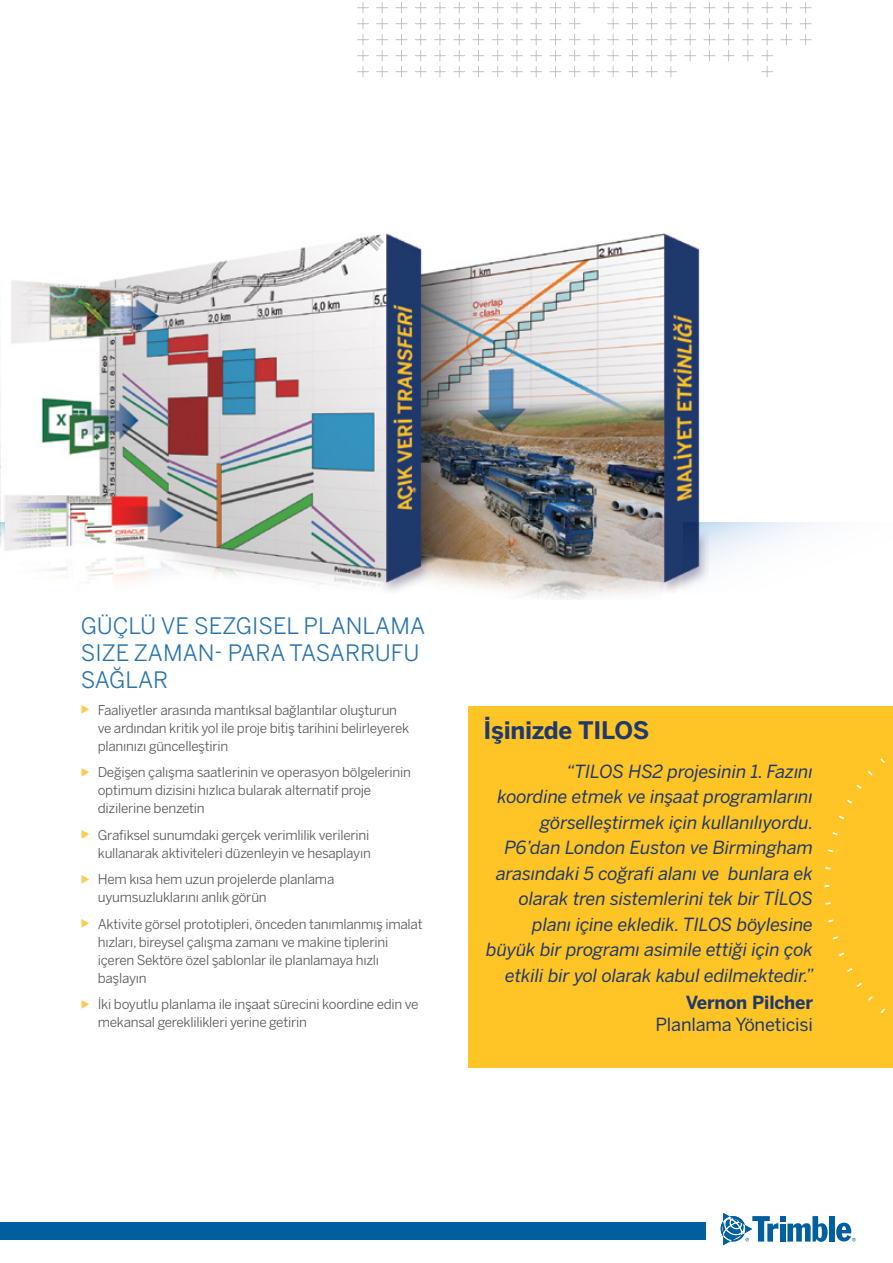
<style>
.page{position:relative;width:893px;height:1263px;background:#fff}
.page>*{position:absolute;margin:0;border:0;box-sizing:border-box;transform-origin:0 0}
.t1{font:700 24px "Benton Sans";letter-spacing:-.01em;color:#1f396c}
.t2{font:22.5px/27px "Benton Sans";color:#2873ac}
.t3{font:italic 18px/25.5px "Benton Sans";letter-spacing:-.01em;color:#1f396c;text-align:right}
.t4{font:18px "Benton Sans";letter-spacing:-.01em;color:#1f396c}
.t5{font:700 18px "Benton Sans";letter-spacing:-.01em;color:#1f396c}
.t6{font:13.5px/18px "Benton Sans";letter-spacing:-.02em;color:#58595b}
</style>
<div class="page">
<svg style="left:357px;top:2px;width:454px;height:75px"></svg>
<div style="left:0;top:1222px;width:706px;height:17px;background:#005f9e"></div>
<div style="left:829px;top:1216px;width:6px;height:25px;background:#005f9e"></div>
<svg style="left:721px;top:1213px;width:107px;height:32px"></svg>
<svg style="left:836px;top:1223px;width:20px;height:18px"></svg>
<svg style="left:708px;top:523px;width:107px;height:51px"></svg>
<img style="left:0;top:233px;width:708px;height:366px">
<div style="left:469px;top:706px;width:424px;height:361px;background:#ffc425"></div>
<svg style="left:880px;top:1008px;width:5px;height:5px"></svg>
<svg style="left:868px;top:996px;width:5px;height:5px"></svg>
<svg style="left:857px;top:982px;width:5px;height:5px"></svg>
<svg style="left:847px;top:968px;width:5px;height:4px"></svg>
<svg style="left:839px;top:952px;width:5px;height:4px"></svg>
<svg style="left:833px;top:936px;width:5px;height:4px"></svg>
<svg style="left:828px;top:919px;width:5px;height:3px"></svg>
<svg style="left:825px;top:902px;width:6px;height:3px"></svg>
<svg style="left:825px;top:867px;width:6px;height:2px"></svg>
<svg style="left:828px;top:849px;width:5px;height:3px"></svg>
<svg style="left:832px;top:832px;width:6px;height:3px"></svg>
<svg style="left:839px;top:815px;width:5px;height:4px"></svg>
<svg style="left:847px;top:799px;width:5px;height:5px"></svg>
<svg style="left:856px;top:784px;width:6px;height:5px"></svg>
<svg style="left:868px;top:771px;width:5px;height:5px"></svg>
<svg style="left:880px;top:758px;width:5px;height:5px"></svg>
<h2 class="t2" style="left:81px;top:613px;width:346px">GÜÇLÜ VE SEZGISEL PLANLAMA<br>SIZE ZAMAN- PARA TASARRUFU<br>SAĞLAR</h2>
<p class="t6" style="left:98px;top:701px;width:313px">Faaliyetler arasında mantıksal bağlantılar oluşturun ve ardından kritik yol ile proje bitiş tarihini belirleyerek planınızı güncelleştirin</p>
<p class="t6" style="left:98px;top:763px;width:315px">Değişen çalışma saatlerinin ve operasyon bölgelerinin optimum dizisini hızlıca bularak alternatif proje dizilerine benzetin</p>
<p class="t6" style="left:98px;top:826px;width:275px">Grafiksel sunumdaki gerçek verimlilik verilerini kullanarak aktiviteleri düzenleyin ve hesaplayın</p>
<p class="t6" style="left:98px;top:870px;width:238px">Hem kısa hem uzun projelerde planlama uyumsuzluklarını anlık görün</p>
<p class="t6" style="left:98px;top:915px;width:326px">Aktivite görsel prototipleri, önceden tanımlanmış imalat hızları, bireysel çalışma zamanı ve makine tiplerini içeren Sektöre özel şablonlar ile planlamaya hızlı başlayın</p>
<p class="t6" style="left:98px;top:995px;width:322px">İki boyutlu planlama ile inşaat sürecini koordine edin ve mekansal gereklilikleri yerine getirin</p>
<h1 class="t1" style="left:483px;top:716px;width:167px">İşinizde TILOS</h1>
<p class="t3" style="left:486px;top:758px;width:329px">“TILOS HS2 projesinin 1. Fazını<br>koordine etmek ve inşaat programlarını görselleştirmek için kullanılıyordu.<br>P6’dan London Euston ve Birmingham arasındaki 5 coğrafi alanı ve bunlara ek olarak tren sistemlerini tek bir TİLOS planı içine ekledik. TILOS böylesine büyük bir programı asimile ettiği için çok etkili bir yol olarak kabul edilmektedir.”</p>
<h3 class="t5" style="left:686px;top:991px;width:129px">Vernon Pilcher</h3>
<h3 class="t4" style="left:655px;top:1014px;width:159px">Planlama Yöneticisi</h3>
</div>
